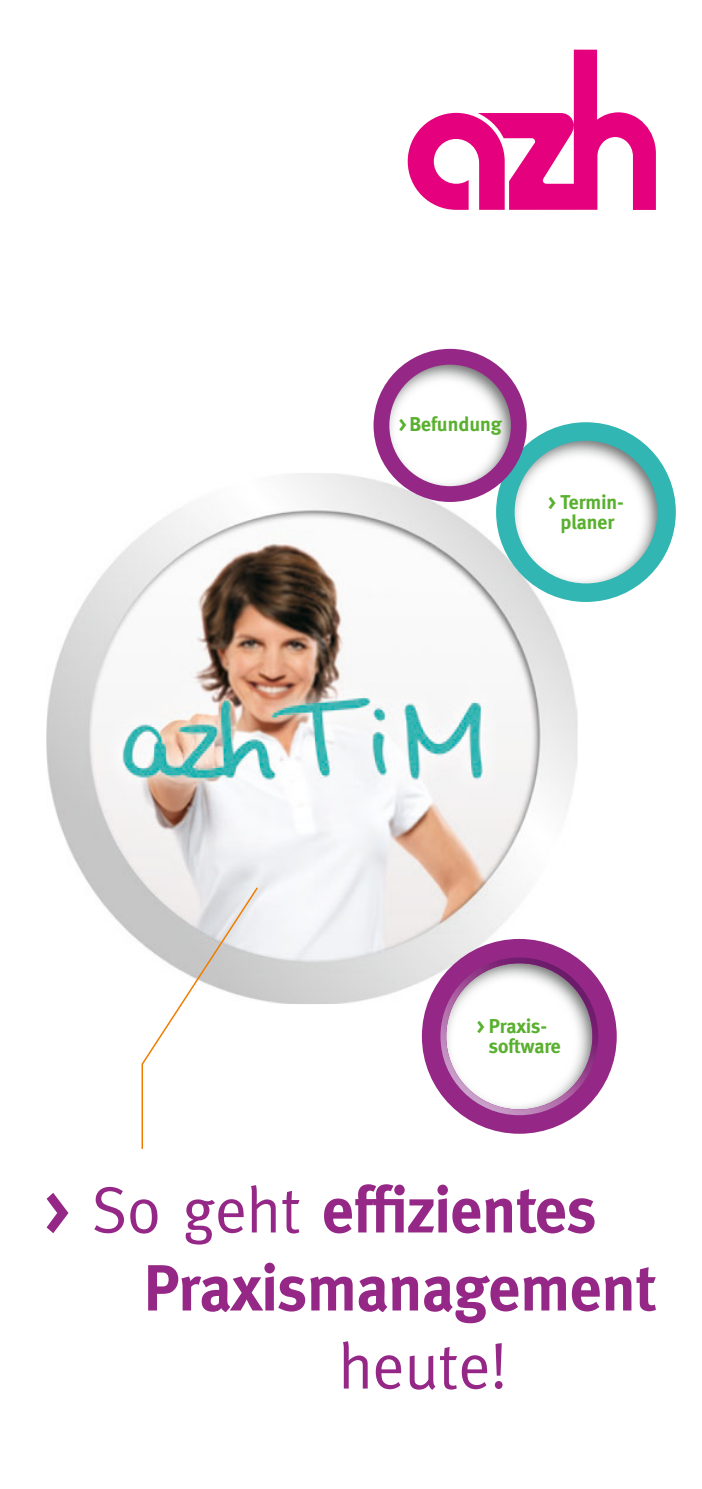
<style>
.page{position:relative;width:702px;height:1489px;background:#fff}
.page>*{position:absolute;margin:0;border:0;box-sizing:border-box;transform-origin:0 0}
.t1{font:700 65px "Meta";color:#952886}
.t2{font:65px "Meta";color:#952886}
.t3{font:700 20px/20px "Meta";color:#59b02f}
.s1{font-weight:400}
</style>
<div class="page">
<svg style="left:407px;top:50px;width:249px;height:160px"></svg>
<img style="left:46px;top:473px;width:531px;height:531px">
<svg style="left:141px;top:885px;width:118px;height:264px"></svg>
<div style="left:422px;top:938px;width:194px;height:195px;background:#952886;border-radius:50%"></div>
<img style="left:440px;top:957px;width:158px;height:158px">
<img style="left:516px;top:963px;width:76px;height:146px">
<div style="left:496px;top:422px;width:179px;height:180px;background:#32b6b3;border-radius:50%"></div>
<img style="left:514px;top:441px;width:143px;height:142px;border-radius:71px">
<div style="left:373px;top:349px;width:153px;height:153px;background:#952886;border-radius:50%"></div>
<img style="left:389px;top:364px;width:122px;height:122px;border-radius:61px">
<p class="t3" style="left:398px;top:414px;width:105px">&gt; Befundung</p>
<p class="t3" style="left:548px;top:492px;width:77px;text-align:center">&gt; Termin&shy;planer</p>
<p class="t3" style="left:489px;top:1016px;width:74px;text-indent:-12px">&gt; Praxis&shy;software</p>
<p class="t1" style="left:44px;top:1172px;width:554px">&gt; <span class="s1">So geht</span> effizientes</p>
<p class="t1" style="left:144px;top:1250px;width:512px">Praxismanagement</p>
<p class="t2" style="left:339px;top:1328px;width:170px">heute!</p>
</div>
